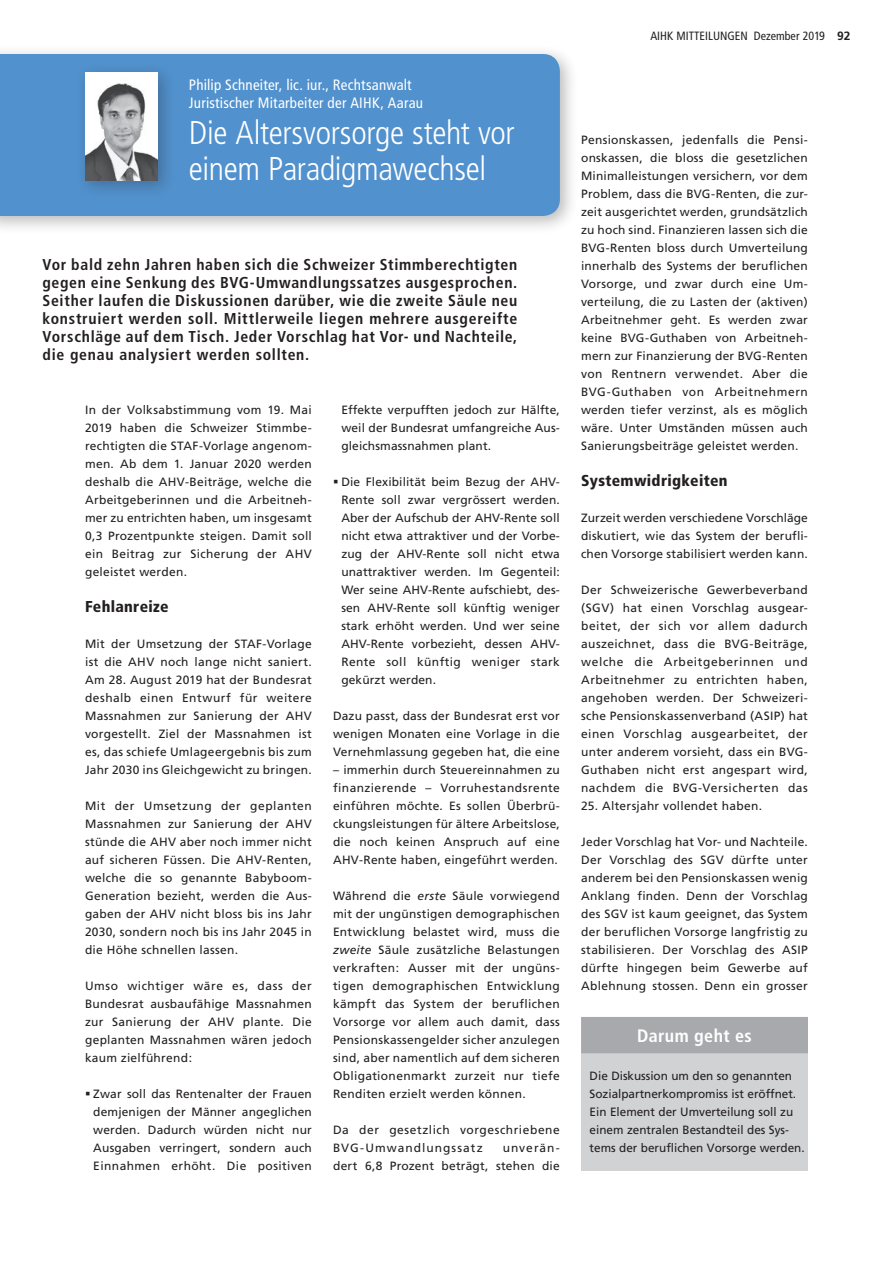
<style>
.page{position:relative;width:893px;height:1263px;background:#fff}
.page>*{position:absolute;margin:0;border:0;box-sizing:border-box;transform-origin:0 0}
.t1{font:300 condensed 33px/36px "Frutiger";letter-spacing:-.01em;color:#fff}
.t2{font:700 condensed 18px "Frutiger";letter-spacing:.02em;color:#fff}
.t3{font:700 condensed 15.75px/18px "Frutiger";letter-spacing:.045em;color:#231f20;text-align:justify}
.t4{font:900 condensed 15.75px "Frutiger";letter-spacing:.02em;color:#231f20}
.t5{font:condensed 15px/18px "Frutiger";letter-spacing:.015em;color:#fff}
.t6{font:12px/18px "Frutiger";letter-spacing:.02em;color:#231f20;text-align:justify}
.t7{font:12px/18px "Frutiger LT";letter-spacing:.015em;color:#231f20;text-align:justify}
.t8{font:12px/18px "Frutiger";letter-spacing:-.005em;color:#231f20}
.t9{font:12px/18px "Frutiger";letter-spacing:.055em;color:#231f20}
.t10{font:condensed 12px "Frutiger";color:#231f20}
.s1{font-style:italic}
.s2{font-family:"Frutiger LT";font-weight:700;font-stretch:normal}
</style>
<div class="page">
<div style="left:0;top:44px;width:578px;height:191px;background:#231f20;opacity:.3"></div>
<div style="left:0;top:54px;width:560px;height:162px;background:#5191cd"></div>
<div style="left:75px;top:62px;width:101px;height:137px;background:#231f20;opacity:.3"></div>
<img style="left:85px;top:72px;width:73px;height:108px">
<div style="left:581px;top:1017px;width:227px;height:153px;background:#d1d2d4"></div>
<div style="left:581px;top:1017px;width:227px;height:36px;background:#a8a9ad"></div>
<p class="t5" style="left:189px;top:76px;width:235px">Philip Schneiter, lic. iur., Rechtsanwalt<br>Juristischer Mitarbeiter der AIHK, Aarau</p>
<h1 class="t1" style="left:189px;top:115px;width:327px">Die Altersvorsorge steht vor einem Paradigmawechsel</h1>
<p class="t3" style="left:43px;top:256px;width:476px">Vor bald zehn Jahren haben sich die Schweizer Stimmberechtigten gegen eine Senkung des BVG-Umwandlungssatzes ausgesprochen.<br>Seither laufen die Diskussionen darüber, wie die zweite Säule neu konstruiert werden soll. Mittlerweile liegen mehrere ausgereifte Vorschläge auf dem Tisch. Jeder Vorschlag hat Vor- und Nachteile, die genau analysiert werden sollten.</p>
<p class="t6" style="left:85px;top:401px;width:228px">In der Volksabstimmung vom 19. Mai 2019 haben die Schweizer Stimmbe&shy;rechtigten die STAF-Vorlage angenom&shy;men. Ab dem 1. Januar 2020 werden deshalb die AHV-Beiträge, welche die Arbeitgeberinnen und die Arbeitneh&shy;mer zu entrichten haben, um insgesamt 0,3 Prozentpunkte steigen. Damit soll ein Beitrag zur Sicherung der AHV geleistet werden.</p>
<h3 class="t4" style="left:85px;top:597px;width:85px">Fehlanreize</h3>
<p class="t6" style="left:85px;top:635px;width:228px">Mit der Umsetzung der STAF-Vorlage ist die AHV noch lange nicht saniert.<br>Am 28. August 2019 hat der Bundesrat deshalb einen Entwurf für weitere Massnahmen zur Sanierung der AHV vorgestellt. Ziel der Massnahmen ist es, das schiefe Umlageergebnis bis zum Jahr 2030 ins Gleichgewicht zu bringen.</p>
<p class="t6" style="left:85px;top:797px;width:228px">Mit der Umsetzung der geplanten Massnahmen zur Sanierung der AHV stünde die AHV aber noch immer nicht auf sicheren Füssen. Die AHV-Renten, welche die so genannte Babyboom-Generation bezieht, werden die Aus&shy;gaben der AHV nicht bloss bis ins Jahr 2030, sondern noch bis ins Jahr 2045 in die Höhe schnellen lassen.</p>
<p class="t6" style="left:85px;top:977px;width:228px">Umso wichtiger wäre es, dass der Bundesrat ausbaufähige Massnahmen zur Sanierung der AHV plante. Die geplanten Massnahmen wären jedoch kaum zielführend:</p>
<p class="t7" style="left:93px;top:1085px;width:220px">Zwar soll das Rentenalter der Frauen demjenigen der Männer angeglichen werden. Dadurch würden nicht nur Ausgaben verringert, sondern auch Einnahmen erhöht. Die positiven</p>
<p class="t7" style="left:341px;top:401px;width:220px">Effekte verpufften jedoch zur Hälfte, weil der Bundesrat umfangreiche Aus&shy;gleichsmassnahmen plant.</p>
<p class="t7" style="left:341px;top:473px;width:220px">Die Flexibilität beim Bezug der AHV-Rente soll zwar vergrössert werden.<br>Aber der Aufschub der AHV-Rente soll nicht etwa attraktiver und der Vorbe&shy;zug der AHV-Rente soll nicht etwa unattraktiver werden. Im Gegenteil:<br>Wer seine AHV-Rente aufschiebt, des&shy;sen AHV-Rente soll künftig weniger stark erhöht werden. Und wer seine AHV-Rente vorbezieht, dessen AHV-Rente soll künftig weniger stark gekürzt werden.</p>
<p class="t6" style="left:333px;top:707px;width:228px">Dazu passt, dass der Bundesrat erst vor wenigen Monaten eine Vorlage in die Vernehmlassung gegeben hat, die eine</p>
<p class="t6" style="left:333px;top:761px;width:228px">– immerhin durch Steuereinnahmen zu finanzierende – Vorruhestandsrente einführen möchte. Es sollen Überbrü&shy;ckungsleistungen für ältere Arbeitslose, die noch keinen Anspruch auf eine AHV-Rente haben, eingeführt werden.</p>
<p class="t6" style="left:333px;top:887px;width:228px">Während die <span class="s1">erste</span> Säule vorwiegend mit der ungünstigen demographischen Entwicklung belastet wird, muss die <span class="s1">zweite</span> Säule zusätzliche Belastungen verkraften: Ausser mit der ungüns&shy;tigen demographischen Entwicklung kämpft das System der beruflichen Vorsorge vor allem auch damit, dass Pensionskassengelder sicher anzulegen sind, aber namentlich auf dem sicheren Obligationenmarkt zurzeit nur tiefe Renditen erzielt werden können.</p>
<p class="t9" style="left:333px;top:1121px;width:228px">Da der gesetzlich vorgeschriebene<br>BVG-Umwandlungssatz</p>
<p class="t6" style="left:333px;top:1139px;width:228px;text-align:right">unverän-<br>dert 6,8 Prozent beträgt, stehen die</p>
<p class="t10" style="left:650px;top:29px;width:202px">AIHK MITTEILUNGEN Dezember 2019 <span class="s2">92</span></p>
<p class="t6" style="left:581px;top:131px;width:228px">Pensionskassen, jedenfalls die Pensi&shy;onskassen, die bloss die gesetzlichen Minimalleistungen versichern, vor dem Problem, dass die BVG-Renten, die zur&shy;zeit ausgerichtet werden, grundsätzlich zu hoch sind. Finanzieren lassen sich die BVG-Renten bloss durch Umverteilung innerhalb des Systems der beruflichen Vorsorge, und zwar durch eine Um&shy;verteilung, die zu Lasten der (aktiven)<br>Arbeitnehmer geht. Es werden zwar keine BVG-Guthaben von Arbeitneh&shy;mern zur Finanzierung der BVG-Renten von Rentnern verwendet. Aber die BVG-Guthaben von Arbeitnehmern werden tiefer verzinst, als es möglich wäre. Unter Umständen müssen auch Sanierungsbeiträge geleistet werden.</p>
<h3 class="t4" style="left:581px;top:471px;width:148px">Systemwidrigkeiten</h3>
<p class="t6" style="left:581px;top:509px;width:228px">Zurzeit werden verschiedene Vorschläge diskutiert, wie das System der berufli&shy;chen Vorsorge stabilisiert werden kann.</p>
<p class="t6" style="left:581px;top:581px;width:228px">Der Schweizerische Gewerbeverband (SGV) hat einen Vorschlag ausgear&shy;beitet, der sich vor allem dadurch auszeichnet, dass die BVG-Beiträge, welche die Arbeitgeberinnen und Arbeitnehmer zu entrichten haben, angehoben werden. Der Schweizeri&shy;sche Pensionskassenverband (ASIP) hat einen Vorschlag ausgearbeitet, der unter anderem vorsieht, dass ein BVG-Guthaben nicht erst angespart wird, nachdem die BVG-Versicherten das</p>
<p class="t6" style="left:581px;top:797px;width:182px">25. Altersjahr vollendet haben.</p>
<p class="t6" style="left:581px;top:833px;width:228px">Jeder Vorschlag hat Vor- und Nachteile.<br>Der Vorschlag des SGV dürfte unter anderem bei den Pensionskassen wenig Anklang finden. Denn der Vorschlag des SGV ist kaum geeignet, das System der beruflichen Vorsorge langfristig zu stabilisieren. Der Vorschlag des ASIP dürfte hingegen beim Gewerbe auf Ablehnung stossen. Denn ein grosser</p>
<h2 class="t2" style="left:637px;top:1025px;width:116px">Darum geht es</h2>
<p class="t8" style="left:590px;top:1066px;width:217px">Die Diskussion um den so genannten Sozialpartnerkompromiss ist eröffnet.<br>Ein Element der Umverteilung soll zu einem zentralen Bestandteil des Sys&shy;tems der beruflichen Vorsorge werden.</p>
</div>
